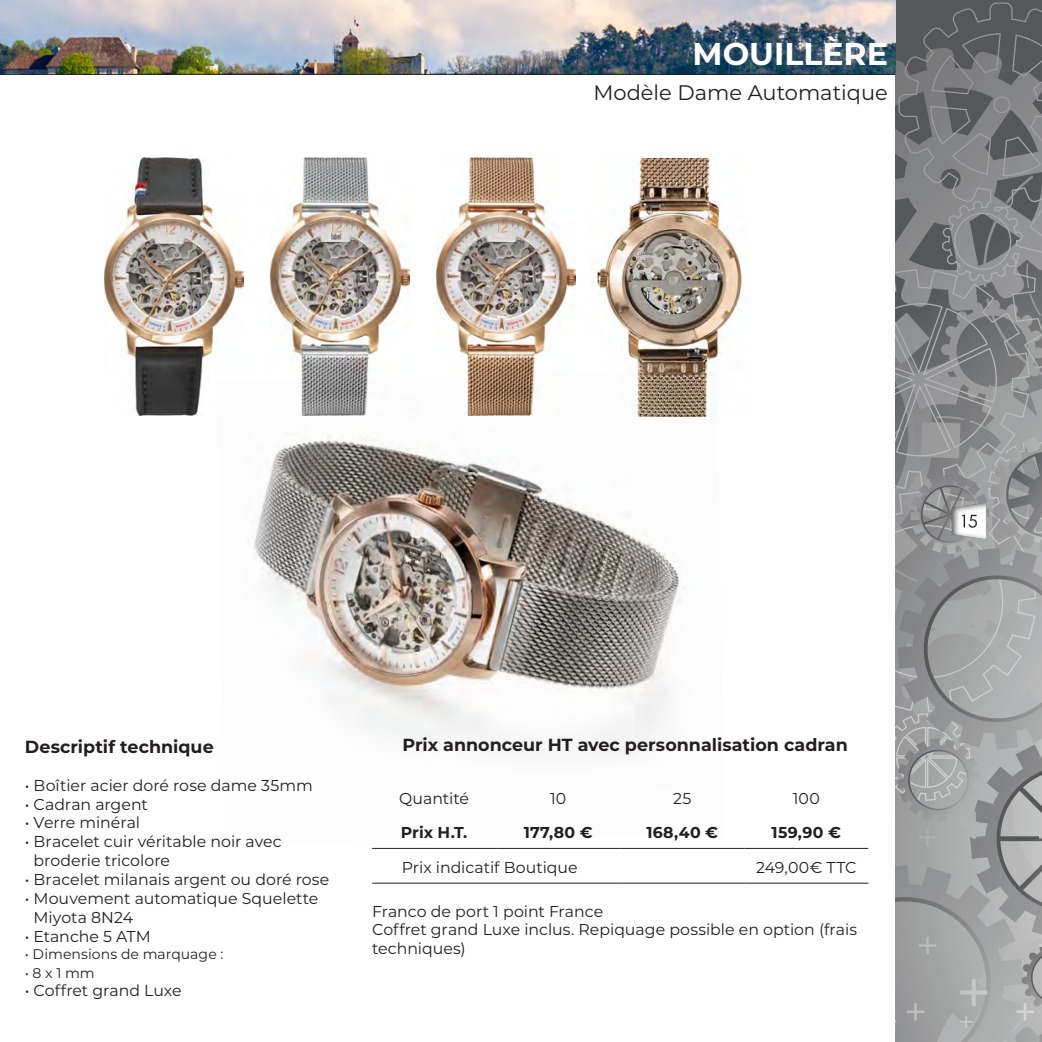
<style>
.page{position:relative;width:1042px;height:1042px;background:#fff}
.page>*{position:absolute;margin:0;border:0;box-sizing:border-box;transform-origin:0 0}
.t1{font:700 31.5px "Montserrat";color:#fff}
.t2{font:21px "Montserrat";color:#231f20}
.Descriptif{font:700 17.5px "Montserrat";color:#231f20}
.Descriptif-2{font:15.75px/18.9px "Montserrat";color:#231f20}
.t3{font:700 15.75px "Montserrat";letter-spacing:.02em;color:#231f20}
.Descriptif-3{font:14px "Montserrat";letter-spacing:.005em;color:#231f20}
.Paragraphe_descriptif{font:14px "Montserrat";color:#231f20}
</style>
<div class="page">
<svg style="left:895px;top:2px;width:147px;height:1040px;background:#8f8f91"></svg>
<div style="left:950px;top:500px;width:48px;height:41px;background:#231f20;opacity:.75"></div>
<img style="left:0;top:0;width:895px;height:74px">
<img style="left:595px;top:158px;width:150px;height:214px">
<img style="left:104px;top:157px;width:140px;height:258px">
<img style="left:270px;top:157px;width:140px;height:215px">
<img style="left:436px;top:157px;width:140px;height:215px">
<hr style="left:0;top:74px;width:895px;height:1px;background:#231f20">
<img style="left:217px;top:372px;width:494px;height:379px">
<img style="left:255px;top:441px;width:424px;height:248px">
<hr style="left:372px;top:848px;width:124px;height:1px;background:#231f20">
<hr style="left:496px;top:848px;width:124px;height:1px;background:#231f20">
<hr style="left:620px;top:848px;width:124px;height:1px;background:#231f20">
<hr style="left:744px;top:848px;width:124px;height:1px;background:#231f20">
<hr style="left:372px;top:882px;width:124px;height:1px;background:#231f20">
<hr style="left:496px;top:882px;width:124px;height:1px;background:#231f20">
<hr style="left:620px;top:882px;width:124px;height:1px;background:#231f20">
<hr style="left:744px;top:882px;width:124px;height:1px;background:#231f20">
<p class="t1" style="left:692px;top:31px;width:197px">MOUILLÈRE</p>
<p class="t2" style="left:593px;top:78px;width:296px">Modèle Dame Automatique</p>
<p class="Descriptif" style="left:25px;top:734px;width:190px">Descriptif technique</p>
<p class="Descriptif-2" style="left:25px;top:775px;width:289px">• Boîtier acier doré rose dame 35mm</p>
<p class="Descriptif-2" style="left:25px;top:794px;width:125px">• Cadran argent</p>
<p class="Descriptif-2" style="left:25px;top:813px;width:117px">• Verre minéral</p>
<p class="Descriptif-2" style="left:34px;top:832px;width:250px;text-indent:-9px">• Bracelet cuir véritable noir avec broderie tricolore</p>
<p class="Descriptif-2" style="left:25px;top:869px;width:306px">• Bracelet milanais argent ou doré rose</p>
<p class="Descriptif-2" style="left:34px;top:888px;width:286px;text-indent:-9px">• Mouvement automatique Squelette<br>Miyota 8N24</p>
<p class="Descriptif-2" style="left:25px;top:926px;width:127px">• Etanche 5 ATM</p>
<p class="Descriptif-3" style="left:25px;top:944px;width:200px">• Dimensions de marquage :</p>
<p class="Paragraphe_descriptif" style="left:25px;top:963px;width:71px">• 8 x 1 mm</p>
<p class="Descriptif-2" style="left:25px;top:981px;width:158px">• Coffret grand Luxe</p>
<p class="Descriptif" style="left:402px;top:732px;width:447px">Prix annonceur HT avec personnalisation cadran</p>
<p class="Descriptif-2" style="left:399px;top:788px;width:71px">Quantité</p>
<p class="Descriptif-2" style="left:550px;top:788px;width:18px">10</p>
<p class="Descriptif-2" style="left:673px;top:788px;width:20px">25</p>
<p class="Descriptif-2" style="left:793px;top:788px;width:29px">100</p>
<p class="t3" style="left:401px;top:821px;width:68px">Prix H.T.</p>
<p class="t3" style="left:524px;top:821px;width:70px">177,80 €</p>
<p class="t3" style="left:646px;top:821px;width:73px">168,40 €</p>
<p class="t3" style="left:771px;top:821px;width:71px">159,90 €</p>
<p class="Descriptif-2" style="left:402px;top:858px;width:177px">Prix indicatif Boutique</p>
<p class="Descriptif-2" style="left:756px;top:858px;width:102px">249,00€ TTC</p>
<p class="Descriptif-2" style="left:372px;top:901px;width:233px">Franco de port 1 point France</p>
<p class="Descriptif-2" style="left:372px;top:920px;width:486px">Coffret grand Luxe inclus. Repiquage possible en option (frais techniques)</p>
</div>
